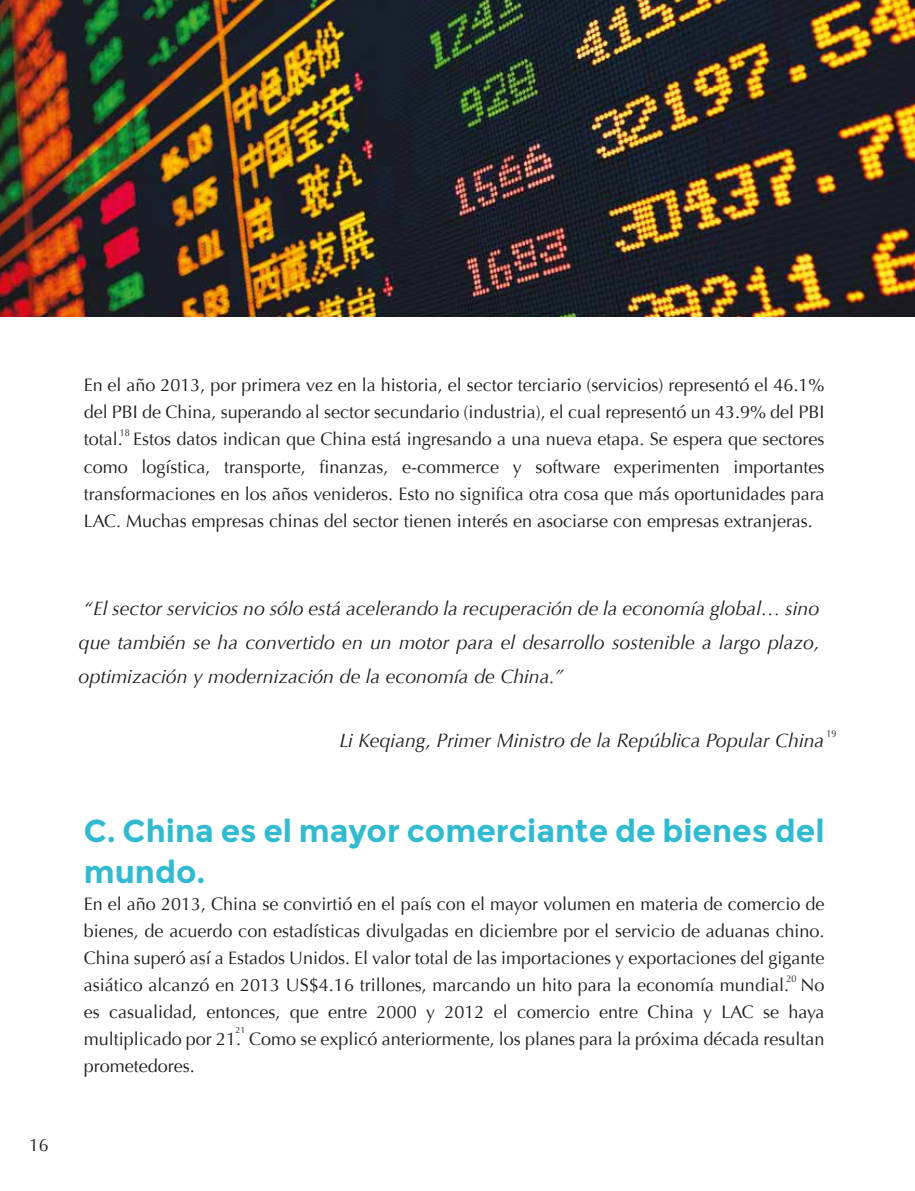
<style>
.page{position:relative;width:915px;height:1191px;background:#fff}
.page>*{position:absolute;margin:0;border:0;box-sizing:border-box;transform-origin:0 0}
.t1{font:700 31.5px/40.3px "Montserrat";color:#31bad0}
.t2{font:italic 19.5px/34.3px "Optima";color:#1d1d1b;text-align:justify}
.t3{font:18px/27px "Optima";color:#1d1d1b;text-align:justify}
.t4{font:17.7px "Optima";color:#1d1d1b}
.t5{font:9.9px "Optima";color:#1d1d1b;scale:.91 1}
.t6{font:9px "Optima";color:#1d1d1b}
</style>
<div class="page">
<img style="left:0;top:0;width:914px;height:316px">
<p class="t4" style="left:29px;top:1134px;width:21px">16</p>
<p class="t3" style="left:84px;top:372px;width:742px">En el año 2013, por primera vez en la historia, el sector terciario (servicios) representó el 46.1% del PBI de China, superando al sector secundario (industria), el cual representó un 43.9% del PBI total. Estos datos indican que China está ingresando a una nueva etapa. Se espera que sectores como logística, transporte, finanzas, e-commerce y software experimenten importantes transformaciones en los años venideros. Esto no significa otra cosa que más oportunidades para LAC. Muchas empresas chinas del sector tienen interés en asociarse con empresas extranjeras.</p>
<p class="t5" style="left:120px;top:426px;width:12px">18</p>
<p class="t2" style="left:78px;top:591px;width:742px">“El sector servicios no sólo está acelerando la recuperación de la economía global… sino que también se ha convertido en un motor para el desarrollo sostenible a largo plazo, optimización y modernización de la economía de China.”</p>
<p class="t5" style="left:826px;top:727px;width:12px">19</p>
<p class="t2" style="left:339px;top:723px;width:486px">Li Keqiang, Primer Ministro de la República Popular China</p>
<h1 class="t1" style="left:84px;top:811px;width:742px">C. China es el mayor comerciante de bienes del mundo.</h1>
<p class="t3" style="left:84px;top:890px;width:742px">En el año 2013, China se convirtió en el país con el mayor volumen en materia de comercio de bienes, de acuerdo con estadísticas divulgadas en diciembre por el servicio de aduanas chino.<br>China superó así a Estados Unidos. El valor total de las importaciones y exportaciones del gigante asiático alcanzó en 2013 US$4.16 trillones, marcando un hito para la economía mundial. No es casualidad, entonces, que entre 2000 y 2012 el comercio entre China y LAC se haya multiplicado por 21. Como se explicó anteriormente, los planes para la próxima década resultan prometedores.</p>
<p class="t5" style="left:786px;top:972px;width:12px">20</p>
<p class="t6" style="left:235px;top:1024px;width:12px">21</p>
</div>
